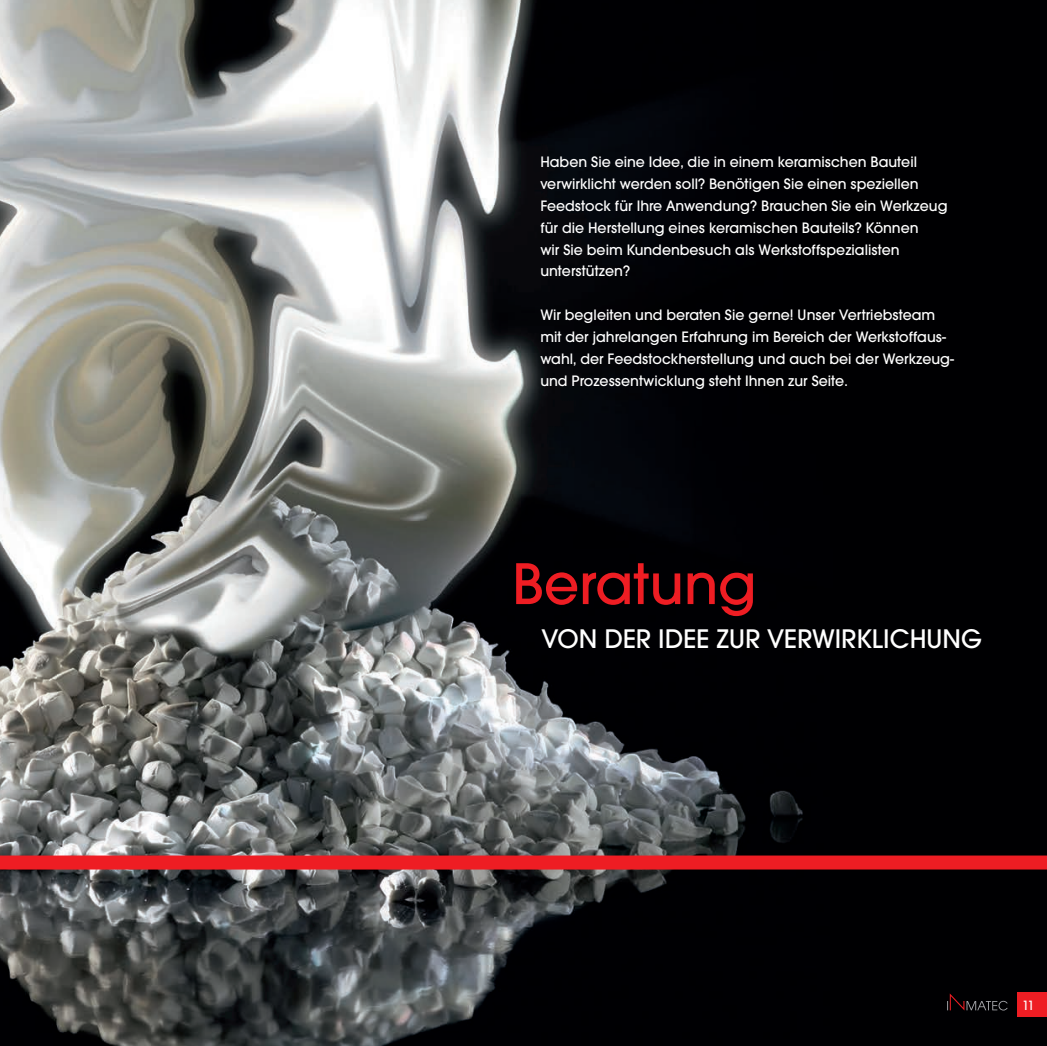
<style>
.page{position:relative;width:1047px;height:1046px;background:#fff}
.page>*{position:absolute;margin:0;border:0;box-sizing:border-box;transform-origin:0 0}
.t1{font:500 61.25px "Avant Garde Gothic Itc T";color:#ee1d23}
.t2{font:500 28px "Avant Garde Gothic Itc T";color:#fff}
.t3{font:500 15.75px/21.9px "Avant Garde Gothic Itc T";color:#fff}
.t4{font:500 14px "Avant Garde Gothic Itc T";color:#fff}
</style>
<div class="page">
<img style="left:0;top:0;width:1047px;height:1046px">
<div style="left:0;top:855px;width:1047px;height:14px;background:#ee1d23"></div>
<div style="left:1017px;top:992px;width:30px;height:25px;background:#ee1d23"></div>
<svg style="left:947px;top:993px;width:60px;height:17px"></svg>
<svg style="left:1041px;top:1041px;width:6px;height:5px"></svg>
<p class="t3" style="left:540px;top:151px;width:409px">Haben Sie eine Idee, die in einem keramischen Bauteil verwirklicht werden soll? Benötigen Sie einen speziellen Feedstock für Ihre Anwendung? Brauchen Sie ein Werkzeug für die Herstellung eines keramischen Bauteils? Können<br>wir Sie beim Kundenbesuch als Werkstoffspezialisten unterstützen?</p>
<p class="t3" style="left:540px;top:304px;width:415px">Wir begleiten und beraten Sie gerne! Unser Vertriebsteam mit der jahrelangen Erfahrung im Bereich der Werkstoffaus&shy;wahl, der Feedstockherstellung und auch bei der Werkzeug&shy;und Prozessentwicklung steht Ihnen zur Seite.</p>
<h1 class="t1" style="left:512px;top:548px;width:246px">Beratung</h1>
<h2 class="t2" style="left:542px;top:622px;width:442px">VON DER IDEE ZUR VERWIRKLICHUNG</h2>
<p class="t4" style="left:1022px;top:997px;width:14px">11</p>
</div>
